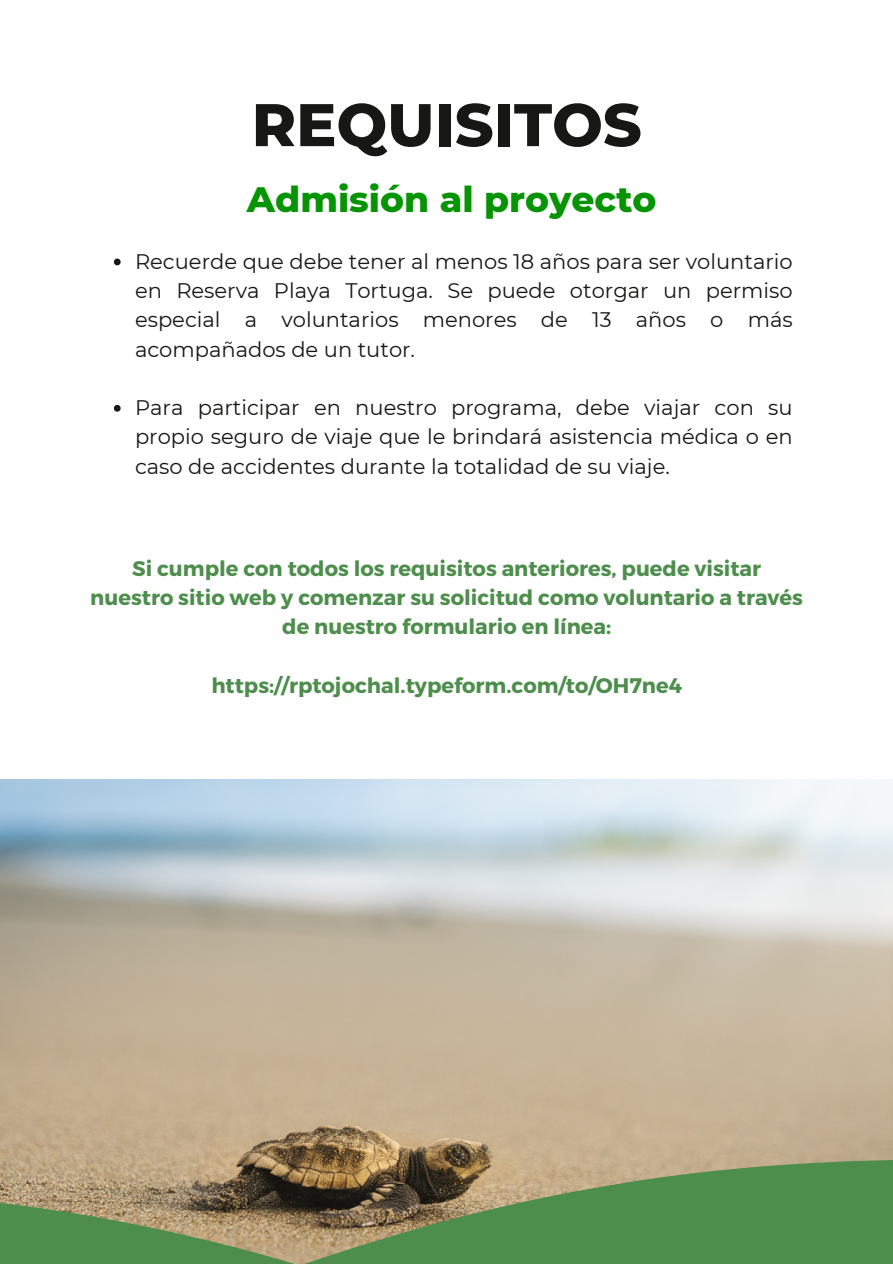
<style>
.page{position:relative;width:893px;height:1264px;background:#fff}
.page>*{position:absolute;margin:0;border:0;box-sizing:border-box;transform-origin:0 0}
.t1{font:800 60px "Montserrat";color:#171715}
.t2{font:800 36px "Montserrat";color:#079404}
.t3{font:21px/29.2px "Montserrat";color:#171715;text-align:justify}
.t4{font:700 21px/29.2px "Montserrat";color:#4e8e4d;text-align:center}
</style>
<div class="page">
<img style="left:0;top:779px;width:892px;height:405px">
<svg style="left:114px;top:258px;width:7px;height:7px"></svg>
<svg style="left:114px;top:405px;width:7px;height:6px"></svg>
<svg style="left:150px;top:1149px;width:742px;height:114px;background:#778e5b"></svg>
<svg style="left:0;top:1184px;width:630px;height:79px;background:#6f8455"></svg>
<h1 class="t1" style="left:252px;top:88px;width:391px">REQUISITOS</h1>
<h3 class="t2" style="left:247px;top:177px;width:411px">Admisión al proyecto</h3>
<p class="t3" style="left:135px;top:246px;width:659px">Recuerde que debe tener al menos 18 años para ser voluntario en Reserva Playa Tortuga. Se puede otorgar un permiso especial a voluntarios menores de 13 años o más acompañados de un tutor.</p>
<p class="t3" style="left:135px;top:393px;width:659px">Para participar en nuestro programa, debe viajar con su propio seguro de viaje que le brindará asistencia médica o en caso de accidentes durante la totalidad de su viaje.</p>
<h3 class="t4" style="left:90px;top:552px;width:714px">Si cumple con todos los requisitos anteriores, puede visitar nuestro sitio web y comenzar su solicitud como voluntario a través de nuestro formulario en línea:</h3>
<p class="t4" style="left:211px;top:669px;width:472px">https://rptojochal.typeform.com/to/OH7ne4</p>
</div>
